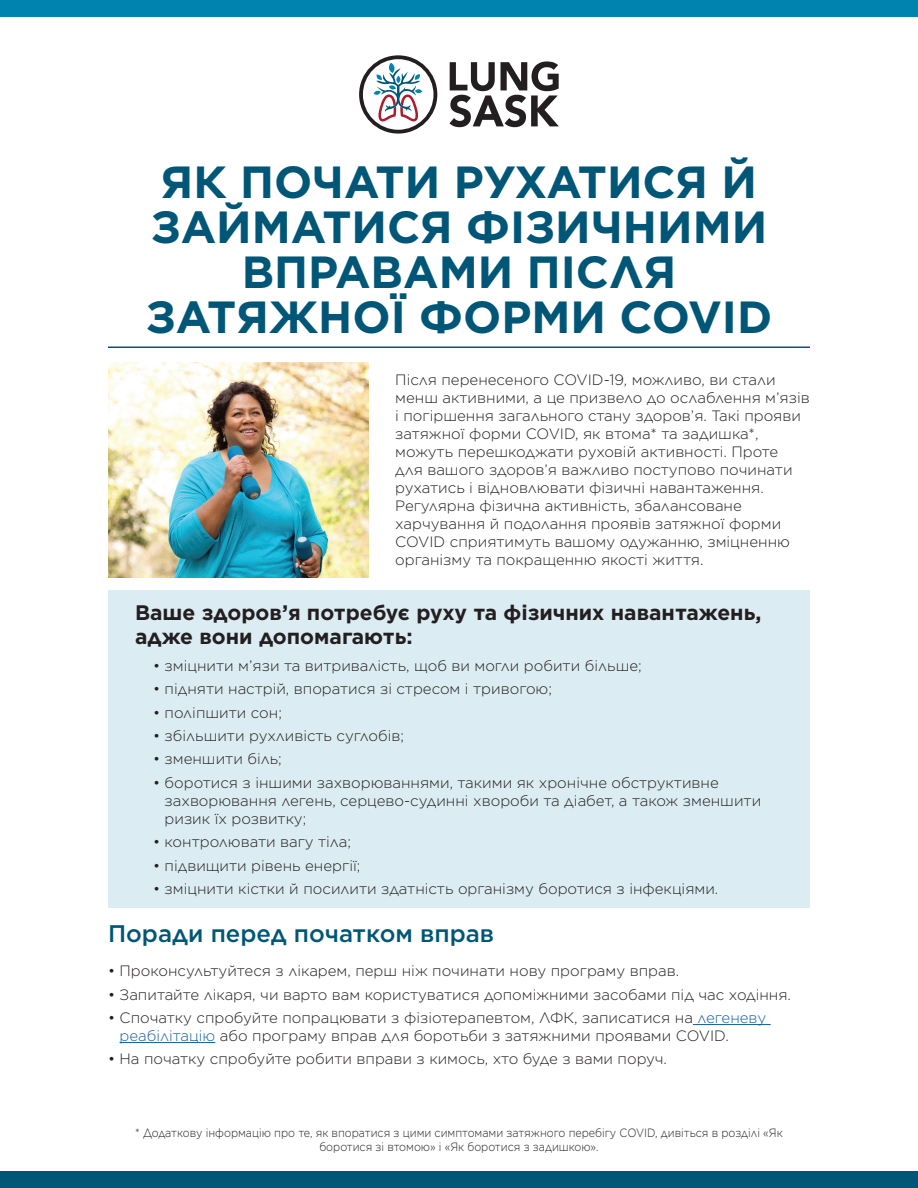
<style>
.page{position:relative;width:918px;height:1188px;background:#fff}
.page>*{position:absolute;margin:0;border:0;box-sizing:border-box;transform-origin:0 0}
.Header_1{font:700 45px/45px "Gotham";color:#005676;text-align:center}
.Header_3{font:500 24px "Gotham";color:#005676}
.Header_3_copy{font:700 21px/24px "Gotham";color:#231f20}
.Body_points_uk{font:300 15px/18px "Gotham";color:#231f20}
.Body_uk{font:300 15px/18px "Gotham";color:#231f20}
.Body_points{font:300 12px/13.5px "Gotham";color:#231f20;text-align:center;scale:.9 1}
.s1{color:#175d9e}
</style>
<div class="page">
<hr style="left:108px;top:346px;width:702px;height:2px;background:#005676">
<div style="left:0;top:0;width:918px;height:16px;background:#0083ae"></div>
<div style="left:0;top:1172px;width:918px;height:16px;background:#005676"></div>
<svg style="left:449px;top:61px;width:110px;height:66px"></svg>
<svg style="left:359px;top:55px;width:78px;height:79px"></svg>
<div style="left:363px;top:59px;width:71px;height:71px;background:#fff;border-radius:50%"></div>
<svg style="left:374px;top:63px;width:48px;height:58px"></svg>
<img style="left:108px;top:363px;width:260px;height:215px">
<div style="left:108px;top:590px;width:702px;height:318px;background:#dcecf3"></div>
<hr style="left:693px;top:1024px;width:78px;height:1px;background:#175d9e">
<hr style="left:120px;top:1042px;width:95px;height:1px;background:#175d9e">
<p class="Header_1" style="left:146px;top:159px;width:628px">ЯК ПОЧАТИ РУХАТИСЯ Й<br>ЗАЙМАТИСЯ ФІЗИЧНИМИ<br>ВПРАВАМИ ПІСЛЯ<br>ЗАТЯЖНОЇ ФОРМИ COVID</p>
<p class="Body_uk" style="left:395px;top:370px;width:416px">Після перенесеного COVID-19, можливо, ви стали менш активними, а це призвело до ослаблення м’язів і погіршення загального стану здоров’я. Такі прояви затяжної форми COVID, як втома* та задишка*, можуть перешкоджати руховій активності. Проте<br>для вашого здоров’я важливо поступово починати рухатись і відновлювати фізичні навантаження.<br>Регулярна фізична активність, збалансоване харчування й подолання проявів затяжної форми COVID сприятимуть вашому одужанню, зміцненню організму та покращенню якості життя.</p>
<p class="Header_3_copy" style="left:135px;top:601px;width:628px">Ваше здоров’я потребує руху та фізичних навантажень, адже вони допомагають:</p>
<p class="Body_points_uk" style="left:153px;top:656px;width:490px">• зміцнити м’язи та витривалість, щоб ви могли робити більше;</p>
<p class="Body_points_uk" style="left:153px;top:680px;width:401px">• підняти настрій, впоратися зі стресом і тривогою;</p>
<p class="Body_points_uk" style="left:153px;top:703px;width:130px">• поліпшити сон;</p>
<p class="Body_points_uk" style="left:153px;top:726px;width:252px">• збільшити рухливість суглобів;</p>
<p class="Body_points_uk" style="left:153px;top:750px;width:130px">• зменшити біль;</p>
<p class="Body_points_uk" style="left:165px;top:773px;width:598px;text-indent:-12px">• боротися з іншими захворюваннями, такими як хронічне обструктивне захворювання легень, серцево-судинні хвороби та діабет, а також зменшити ризик їх розвитку;</p>
<p class="Body_points_uk" style="left:153px;top:833px;width:200px">• контролювати вагу тіла;</p>
<p class="Body_points_uk" style="left:153px;top:856px;width:209px">• підвищити рівень енергії;</p>
<p class="Body_points_uk" style="left:153px;top:879px;width:567px">• зміцнити кістки й посилити здатність організму боротися з інфекціями.</p>
<p class="Header_3" style="left:108px;top:918px;width:388px">Поради перед початком вправ</p>
<p class="Body_points_uk" style="left:108px;top:962px;width:573px">• Проконсультуйтеся з лікарем, перш ніж починати нову програму вправ.</p>
<p class="Body_points_uk" style="left:108px;top:985px;width:685px">• Запитайте лікаря, чи варто вам користуватися допоміжними засобами під час ходіння.</p>
<p class="Body_points_uk" style="left:120px;top:1008px;width:648px;text-indent:-12px">• Спочатку спробуйте попрацювати з фізіотерапевтом, ЛФК, записатися на <span class="s1">легеневу реабілітацію</span> або програму вправ для боротьби з затяжними проявами COVID.</p>
<p class="Body_points_uk" style="left:108px;top:1050px;width:561px">• На початку спробуйте робити вправи з кимось, хто буде з вами поруч.</p>
<p class="Body_points" style="left:135px;top:1126px;width:721px">* Додаткову інформацію про те, як впоратися з цими симптомами затяжного перебігу COVID, дивіться в розділі «Як боротися зі втомою» і «Як боротися з задишкою».</p>
</div>
